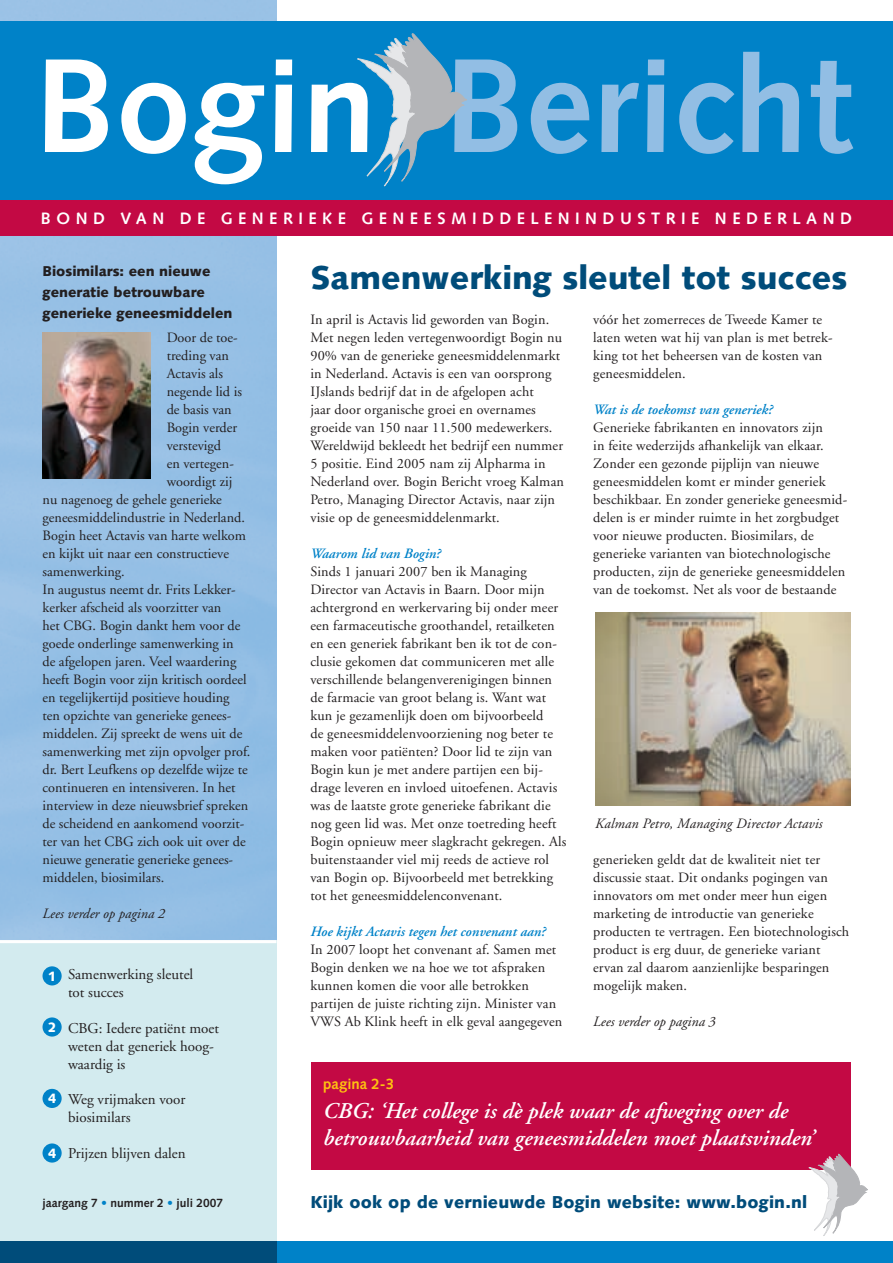
<style>
.page{position:relative;width:893px;height:1263px;background:#fff}
.page>*{position:absolute;margin:0;border:0;box-sizing:border-box;transform-origin:0 0}
.t1{font:900 33px "Syntax";color:#004c7a}
.t2{font:italic 600 22.5px/27px "Adobe Garamond";color:#fff}
.t3{font:900 17.25px "Syntax";letter-spacing:.01em;color:#004c7a}
.t4{font:700 16.5px "Syntax";letter-spacing:.33em;color:#fff}
.t5{font:15px/18px "Adobe Garamond";color:#231f20}
.t6{font:700 15px "Syntax";color:#fec210}
.t7{font:14.25px/18px "Adobe Garamond";letter-spacing:.01em;color:#231f20}
.t8{font:italic 600 14.25px "Adobe Garamond";color:#0082c8}
.t9{font:italic 14.25px "Adobe Garamond";color:#231f20}
.t10{font:900 14.25px/21px "Syntax";color:#231f20}
.t11{font:900 13.5px "Syntax";color:#fff}
.t12{font:700 12px "Syntax";color:#231f20}
.s1{color:#0082c8}
</style>
<div class="page">
<div style="left:0;top:0;width:276px;height:940px;background:#95bfe5"></div>
<div style="left:0;top:940px;width:276px;height:323px;background:#d3ebef"></div>
<div style="left:140px;top:1242px;width:753px;height:21px;background:#0082c8"></div>
<div style="left:0;top:21px;width:893px;height:200px;background:#0082c8"></div>
<svg style="left:45px;top:60px;width:63px;height:92px"></svg>
<svg style="left:121px;top:83px;width:65px;height:71px"></svg>
<svg style="left:195px;top:83px;width:69px;height:101px"></svg>
<svg style="left:275px;top:60px;width:17px;height:92px;background:#dbedf7"></svg>
<svg style="left:531px;top:83px;width:58px;height:71px"></svg>
<svg style="left:601px;top:83px;width:38px;height:69px"></svg>
<svg style="left:647px;top:60px;width:17px;height:92px;background:#7db5df"></svg>
<svg style="left:679px;top:83px;width:55px;height:71px"></svg>
<svg style="left:742px;top:52px;width:57px;height:100px"></svg>
<svg style="left:811px;top:61px;width:42px;height:93px"></svg>
<svg style="left:311px;top:34px;width:206px;height:152px"></svg>
<div style="left:0;top:200px;width:893px;height:36px;background:#c30944"></div>
<div style="left:0;top:1242px;width:276px;height:21px;background:#004c7a"></div>
<hr style="left:0;top:940px;width:276px;height:3px;background:#fff">
<div style="left:43px;top:1017px;width:19px;height:19px;background:#0082c8;border-radius:50%"></div>
<div style="left:43px;top:1143px;width:19px;height:19px;background:#0082c8;border-radius:50%"></div>
<div style="left:43px;top:1089px;width:19px;height:19px;background:#0082c8;border-radius:50%"></div>
<div style="left:43px;top:966px;width:19px;height:19px;background:#0082c8;border-radius:50%"></div>
<div style="left:311px;top:1062px;width:539px;height:107px;background:#c30944"></div>
<svg style="left:807px;top:1154px;width:61px;height:82px"></svg>
<img style="left:43px;top:332px;width:107px;height:146px">
<img style="left:595px;top:612px;width:255px;height:193px">
<p class="t4" style="left:41px;top:209px;width:812px">BOND VAN DE GENERIEKE GENEESMIDDELENINDUSTRIE NEDERLAND</p>
<p class="t10" style="left:43px;top:261px;width:191px">Biosimilars: een nieuwe generatie betrouwbare generieke geneesmiddelen</p>
<p class="t7" style="left:167px;top:329px;width:73px">Door de toe-</p>
<p class="t7" style="left:167px;top:347px;width:64px">treding van</p>
<p class="t7" style="left:167px;top:365px;width:58px">Actavis als</p>
<p class="t7" style="left:167px;top:383px;width:77px">negende lid is</p>
<p class="t7" style="left:167px;top:401px;width:67px">de basis van</p>
<p class="t7" style="left:167px;top:419px;width:72px">Bogin verder</p>
<p class="t7" style="left:167px;top:437px;width:56px">verstevigd</p>
<p class="t7" style="left:167px;top:455px;width:69px">en vertegen-</p>
<p class="t7" style="left:167px;top:473px;width:67px">woordigt zij</p>
<p class="t7" style="left:43px;top:491px;width:181px">nu nagenoeg de gehele generieke</p>
<p class="t7" style="left:43px;top:509px;width:204px">geneesmiddelindustrie in Nederland.</p>
<p class="t7" style="left:43px;top:527px;width:205px">Bogin heet Actavis van harte welkom</p>
<p class="t7" style="left:43px;top:545px;width:188px">en kijkt uit naar een constructieve</p>
<p class="t7" style="left:43px;top:563px;width:84px">samenwerking.</p>
<p class="t7" style="left:43px;top:581px;width:195px">In augustus neemt dr. Frits Lekker-</p>
<p class="t7" style="left:43px;top:599px;width:180px">kerker afscheid als voorzitter van</p>
<p class="t7" style="left:43px;top:617px;width:200px">het CBG. Bogin dankt hem voor de</p>
<p class="t7" style="left:43px;top:635px;width:193px">goede onderlinge samenwerking in</p>
<p class="t7" style="left:43px;top:653px;width:195px">de afgelopen jaren. Veel waardering</p>
<p class="t7" style="left:43px;top:671px;width:206px">heeft Bogin voor zijn kritisch oordeel</p>
<p class="t7" style="left:43px;top:689px;width:188px">en tegelijkertijd positieve houding</p>
<p class="t7" style="left:43px;top:707px;width:190px">ten opzichte van generieke genees-</p>
<p class="t7" style="left:43px;top:725px;width:201px">middelen. Zij spreekt de wens uit de</p>
<p class="t7" style="left:43px;top:743px;width:209px">samenwerking met zijn opvolger prof.</p>
<p class="t7" style="left:43px;top:761px;width:207px">dr. Bert Leufkens op dezelfde wijze te</p>
<p class="t7" style="left:43px;top:779px;width:195px">continueren en intensiveren. In het</p>
<p class="t7" style="left:43px;top:797px;width:207px">interview in deze nieuwsbrief spreken</p>
<p class="t7" style="left:43px;top:815px;width:203px">de scheidend en aankomend voorzit-</p>
<p class="t7" style="left:43px;top:833px;width:205px">ter van het CBG zich ook uit over de</p>
<p class="t7" style="left:43px;top:851px;width:192px">nieuwe generatie generieke genees-</p>
<p class="t7" style="left:43px;top:869px;width:123px">middelen, biosimilars.</p>
<p class="t9" style="left:43px;top:906px;width:124px">Lees verder op pagina 2</p>
<p class="t11" style="left:48px;top:968px;width:10px">1</p>
<p class="t11" style="left:48px;top:1019px;width:10px">2</p>
<p class="t11" style="left:48px;top:1091px;width:10px">4</p>
<p class="t11" style="left:48px;top:1145px;width:10px">4</p>
<p class="t5" style="left:68px;top:966px;width:127px">Samenwerking sleutel tot succes</p>
<p class="t5" style="left:68px;top:1020px;width:152px">CBG: Iedere patiënt moet weten dat generiek hoog&shy;waardig is</p>
<p class="t5" style="left:68px;top:1090px;width:119px">Weg vrijmaken voor biosimilars</p>
<p class="t5" style="left:68px;top:1144px;width:119px">Prijzen blijven dalen</p>
<p class="t12" style="left:43px;top:1196px;width:182px">jaargang 7 <span class="s1">•</span> nummer 2 <span class="s1">•</span> juli 2007</p>
<h1 class="t1" style="left:310px;top:258px;width:538px">Samenwerking sleutel tot succes</h1>
<p class="t7" style="left:310px;top:311px;width:255px">In april is Actavis lid geworden van Bogin.<br>Met negen leden vertegenwoordigt Bogin nu 90% van de generieke geneesmiddelenmarkt in Nederland. Actavis is een van oorsprong IJslands bedrijf dat in de afgelopen acht<br>jaar door organische groei en overnames groeide van 150 naar 11.500 medewerkers.<br>Wereldwijd bekleedt het bedrijf een nummer 5 positie. Eind 2005 nam zij Alpharma in Nederland over. Bogin Bericht vroeg Kalman Petro, Managing Director Actavis, naar zijn visie op de geneesmiddelenmarkt.</p>
<p class="t8" style="left:310px;top:546px;width:132px">Waarom lid van Bogin?</p>
<p class="t7" style="left:310px;top:563px;width:257px">Sinds 1 januari 2007 ben ik Managing Director van Actavis in Baarn. Door mijn achtergrond en werkervaring bij onder meer een farmaceutische groothandel, retailketen en een generiek fabrikant ben ik tot de con&shy;clusie gekomen dat communiceren met alle verschillende belangenverenigingen binnen de farmacie van groot belang is. Want wat kun je gezamenlijk doen om bijvoorbeeld<br>de geneesmiddelenvoorziening nog beter te maken voor patiënten? Door lid te zijn van Bogin kun je met andere partijen een bij&shy;drage leveren en invloed uitoefenen. Actavis was de laatste grote generieke fabrikant die nog geen lid was. Met onze toetreding heeft Bogin opnieuw meer slagkracht gekregen. Als buitenstaander viel mij reeds de actieve rol van Bogin op. Bijvoorbeeld met betrekking tot het geneesmiddelenconvenant.</p>
<p class="t8" style="left:310px;top:924px;width:237px">Hoe kijkt Actavis tegen het convenant aan?</p>
<p class="t7" style="left:310px;top:941px;width:253px">In 2007 loopt het convenant af. Samen met Bogin denken we na hoe we tot afspraken kunnen komen die voor alle betrokken partijen de juiste richting zijn. Minister van VWS Ab Klink heeft in elk geval aangegeven</p>
<p class="t7" style="left:593px;top:311px;width:241px">vóór het zomerreces de Tweede Kamer te laten weten wat hij van plan is met betrek&shy;king tot het beheersen van de kosten van geneesmiddelen.</p>
<p class="t8" style="left:593px;top:402px;width:181px">Wat is de toekomst van generiek?</p>
<p class="t7" style="left:593px;top:419px;width:256px">Generieke fabrikanten en innovators zijn<br>in feite wederzijds afhankelijk van elkaar.<br>Zonder een gezonde pijplijn van nieuwe geneesmiddelen komt er minder generiek beschikbaar. En zonder generieke geneesmid&shy;delen is er minder ruimte in het zorgbudget voor nieuwe producten. Biosimilars, de generieke varianten van biotechnologische producten, zijn de generieke geneesmiddelen van de toekomst. Net als voor de bestaande</p>
<p class="t9" style="left:595px;top:816px;width:229px">Kalman Petro, Managing Director Actavis</p>
<p class="t7" style="left:593px;top:851px;width:258px">generieken geldt dat de kwaliteit niet ter discussie staat. Dit ondanks pogingen van innovators om met onder meer hun eigen marketing de introductie van generieke producten te vertragen. Een biotechnologisch product is erg duur, de generieke variant ervan zal daarom aanzienlijke besparingen mogelijk maken.</p>
<p class="t9" style="left:593px;top:1014px;width:124px">Lees verder op pagina 3</p>
<p class="t6" style="left:323px;top:1075px;width:72px">pagina 2-3</p>
<h2 class="t2" style="left:323px;top:1097px;width:493px">CBG: ‘Het college is dè plek waar de afweging over de betrouwbaarheid van geneesmiddelen moet plaatsvinden’</h2>
<p class="t3" style="left:310px;top:1192px;width:498px">Kijk ook op de vernieuwde Bogin website: www.bogin.nl</p>
</div>
